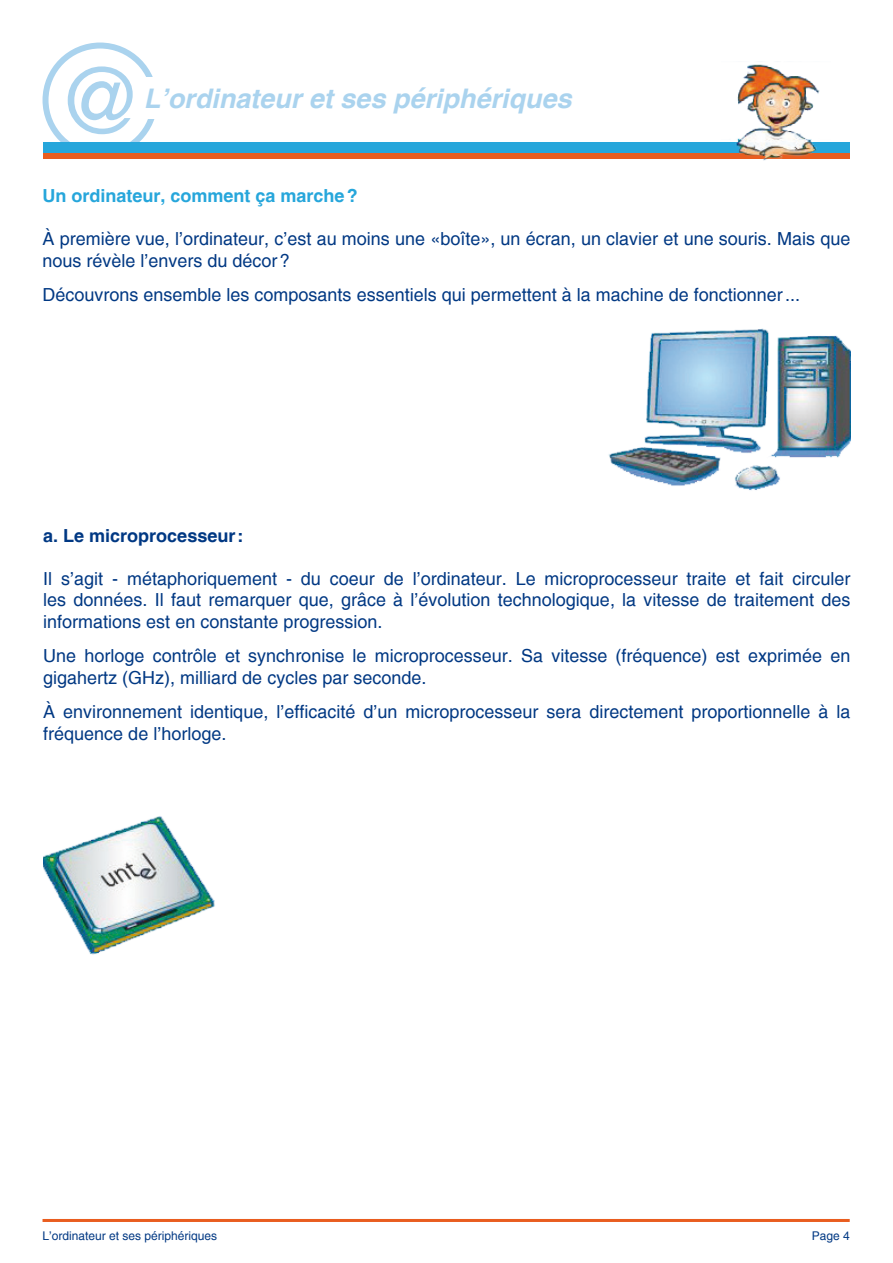
<style>
.page{position:relative;width:893px;height:1263px;background:#fff}
.page>*{position:absolute;margin:0;border:0;box-sizing:border-box;transform-origin:0 0}
.t1{font:90px "Helvetica";color:#aad3ee}
.t2{font:italic 700 27px "Helvetica";color:#aad3ee}
.t3{font:18px/21.6px "Helvetica";color:#003883}
.t4{font:700 18px "Helvetica";color:#26a6db}
.t5{font:700 18px "Helvetica";color:#003883}
.t6{font:12px "Helvetica";color:#003883}
</style>
<div class="page">
<div style="left:43px;top:43px;width:115px;height:115px;border:6px solid #aad3ee;border-radius:50%"></div>
<div style="left:43px;top:142px;width:807px;height:11px;background:#26a6db"></div>
<div style="left:43px;top:153px;width:807px;height:5px;background:#e95d1f"></div>
<img style="left:721px;top:64px;width:109px;height:97px">
<div style="left:144px;top:77px;width:427px;height:41px;background:#fff"></div>
<hr style="left:43px;top:1219px;width:807px;height:3px;background:#e95d1f">
<img style="left:608px;top:328px;width:242px;height:163px">
<img style="left:43px;top:816px;width:172px;height:139px">
<h1 class="t1" style="left:54px;top:49px;width:93px">@</h1>
<h2 class="t2" style="left:144px;top:83px;width:429px">L’ordinateur et ses périphériques</h2>
<p class="t4" style="left:43px;top:185px;width:317px">Un ordinateur, comment ça marche?</p>
<p class="t3" style="left:43px;top:228px;width:809px">à première vue, l’ordinateur, c’est au moins une «boîte», un écran, un clavier et une souris. Mais que nous révèle l’envers du décor?</p>
<p class="t3" style="left:43px;top:284px;width:759px">Découvrons ensemble les composants essentiels qui permettent à la machine de fonctionner...</p>
<p class="t5" style="left:43px;top:524px;width:202px">a. Le microprocesseur:</p>
<p class="t3" style="left:43px;top:568px;width:809px;text-align:justify">Il s’agit - métaphoriquement - du coeur de l’ordinateur. Le microprocesseur traite et fait circuler les données. Il faut remarquer que, grâce à l’évolution technologique, la vitesse de traitement des informations est en constante progression.</p>
<p class="t3" style="left:43px;top:645px;width:809px">Une horloge contrôle et synchronise le microprocesseur. Sa vitesse (fréquence) est exprimée en gigahertz (GHz), milliard de cycles par seconde.</p>
<p class="t3" style="left:43px;top:701px;width:809px">à environnement identique, l’efficacité d’un microprocesseur sera directement proportionnelle à la fréquence de l’horloge.</p>
<p class="t6" style="left:43px;top:1228px;width:176px">L’ordinateur et ses périphériques</p>
<p class="t6" style="left:812px;top:1228px;width:40px">Page 4</p>
</div>
